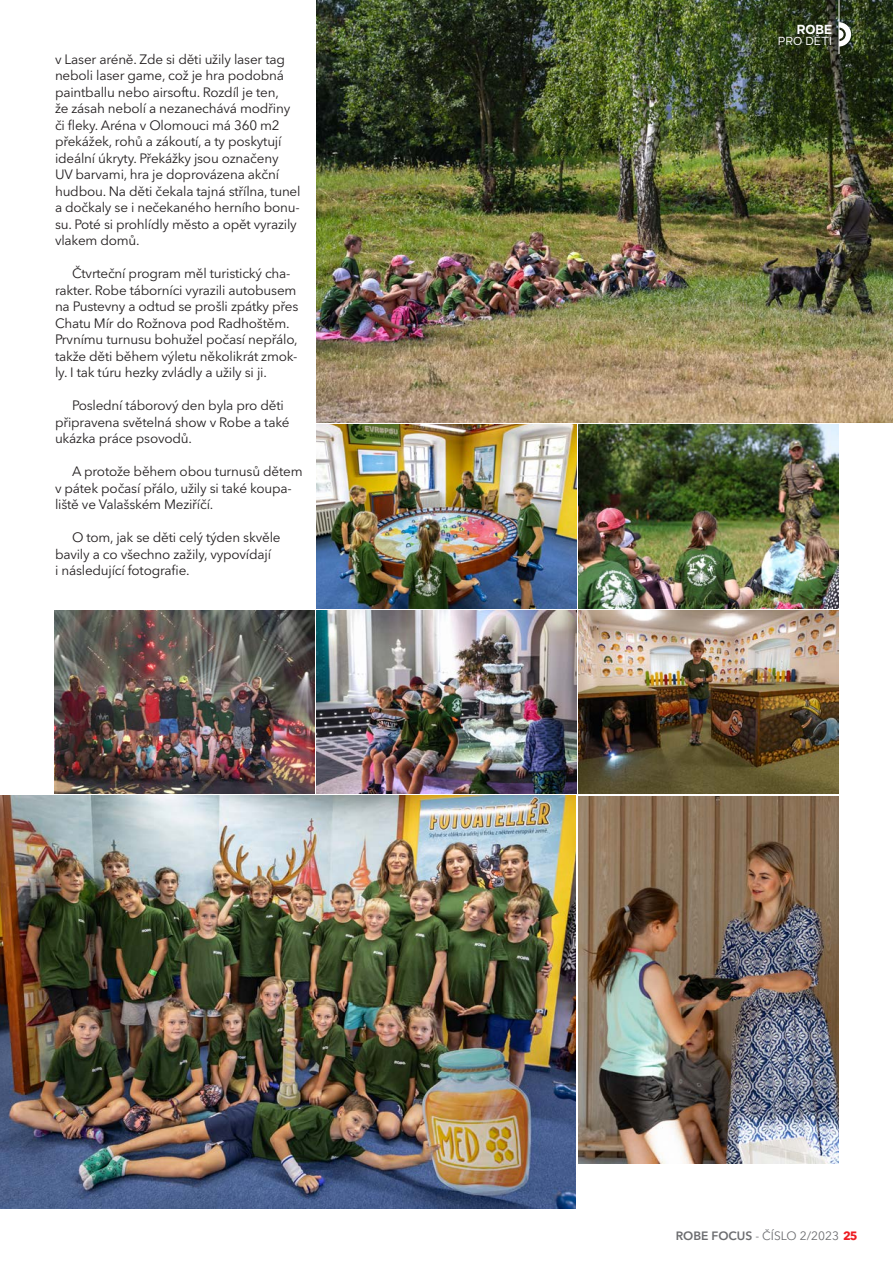
<style>
.page{position:relative;width:893px;height:1263px;background:#fff}
.page>*{position:absolute;margin:0;border:0;box-sizing:border-box;transform-origin:0 0}
.t1{font:13.5px/16.5px "Avenir Next LT Pro";letter-spacing:-.015em;color:#231f20}
.t2{font:700 13.5px "Mollen";color:#fff}
.t3{font:12px "Avenir Next LT Pro";color:#6c6d70}
.t4{font:12px "Mollen";color:#fff}
.s1{font-weight:600}
.s2{font-weight:700;color:#ee1d23}
</style>
<div class="page">
<hr style="left:0;top:0;width:1px;height:642px;background:#004f14">
<img style="left:0;top:0;width:1px;height:574px">
<img style="left:316px;top:425px;width:523px;height:183px">
<img style="left:578px;top:796px;width:261px;height:367px">
<img style="left:316px;top:0;width:577px;height:423px">
<img style="left:0;top:796px;width:575px;height:413px">
<img style="left:316px;top:610px;width:260px;height:184px">
<img style="left:578px;top:610px;width:261px;height:184px">
<img style="left:54px;top:610px;width:260px;height:184px">
<hr style="left:839px;top:0;width:1px;height:54px;background:#fff">
<svg style="left:839px;top:22px;width:12px;height:25px"></svg>
<p class="t1" style="left:55px;top:51px;width:247px">v Laser aréně. Zde si děti užily laser tag neboli laser game, což je hra podobná paintballu nebo airsoftu. Rozdíl je ten,<br>že zásah nebolí a nezanechává modřiny či fleky. Aréna v Olomouci má 360 m2 překážek, rohů a zákoutí, a ty poskytují ideální úkryty. Překážky jsou označeny<br>UV barvami, hra je doprovázena akční hudbou. Na děti čekala tajná střílna, tunel a dočkaly se i nečekaného herního bonu&shy;su. Poté si prohlídly město a opět vyrazily vlakem domů.</p>
<p class="t1" style="left:55px;top:265px;width:245px;text-indent:17px">Čtvrteční program měl turistický cha&shy;rakter. Robe táborníci vyrazili autobusem na Pustevny a odtud se prošli zpátky přes Chatu Mír do Rožnova pod Radhoštěm.<br>Prvnímu turnusu bohužel počasí nepřálo, takže děti během výletu několikrát zmok&shy;ly. I tak túru hezky zvládly a užily si ji.</p>
<p class="t1" style="left:55px;top:397px;width:236px;text-indent:17px">Poslední táborový den byla pro děti připravena světelná show v Robe a také ukázka práce psovodů.</p>
<p class="t1" style="left:55px;top:463px;width:249px;text-indent:17px">A protože během obou turnusů dětem v pátek počasí přálo, užily si také koupa&shy;liště ve Valašském Meziříčí.</p>
<p class="t1" style="left:55px;top:529px;width:227px;text-indent:17px">O tom, jak se děti celý týden skvěle bavily a co všechno zažily, vypovídají<br>i následující fotografie.</p>
<p class="t2" style="left:797px;top:21px;width:37px">ROBE</p>
<p class="t4" style="left:778px;top:34px;width:56px">PRO DĚTI</p>
<p class="t3" style="left:676px;top:1228px;width:183px"><span class="s1">ROBE FOCUS</span> - ČÍSLO 2/2023 <span class="s2">25</span></p>
</div>
